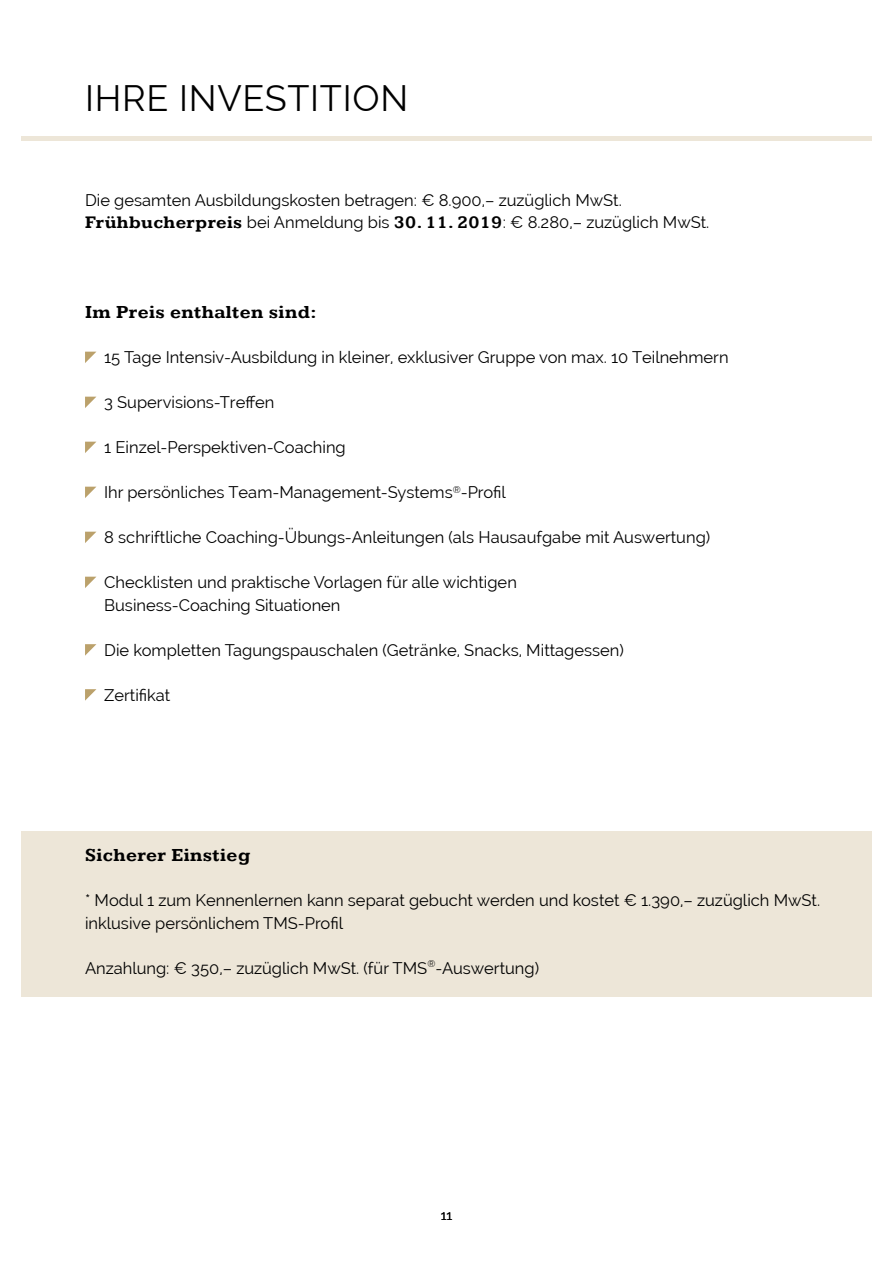
<style>
.page{position:relative;width:893px;height:1263px;background:#fff}
.page>*{position:absolute;margin:0;border:0;box-sizing:border-box;transform-origin:0 0}
.t1{font:36px "Raleway";letter-spacing:.02em;color:#000}
.t2{font:700 18.75px "Kameron";letter-spacing:.02em;color:#000}
.t3{font:16.5px/22.5px "Raleway";color:#000}
.t4{font:13.5px "Raleway";color:#000}
.s1{font-family:"Kameron";font-weight:700;font-size:18px}
.s2{color:#fff}
</style>
<div class="page">
<div style="left:21px;top:831px;width:851px;height:166px;background:#ede6d8"></div>
<svg style="left:85px;top:352px;width:11px;height:11px"></svg>
<svg style="left:85px;top:397px;width:11px;height:11px"></svg>
<svg style="left:85px;top:442px;width:11px;height:11px"></svg>
<svg style="left:85px;top:487px;width:11px;height:11px"></svg>
<svg style="left:85px;top:532px;width:11px;height:11px"></svg>
<svg style="left:85px;top:577px;width:11px;height:11px"></svg>
<svg style="left:85px;top:644px;width:11px;height:12px"></svg>
<svg style="left:85px;top:689px;width:11px;height:12px"></svg>
<hr style="left:21px;top:137px;width:851px;height:4px;background:#ede6d8">
<h1 class="t1" style="left:85px;top:77px;width:325px">IHRE INVESTITION</h1>
<p class="t3" style="left:85px;top:188px;width:626px">Die gesamten Ausbildungskosten betragen: € 8.900,– zuzüglich MwSt.<br><span class="s1">Frühbucherpreis</span> bei Anmeldung bis <span class="s1">30. 11. 2019</span>: € 8.280,– zuzüglich MwSt.</p>
<p class="t2" style="left:85px;top:301px;width:233px">Im Preis enthalten sind:</p>
<p class="t3" style="left:104px;top:346px;width:626px">15 Tage Intensiv-Ausbildung in kleiner, exklusiver Gruppe von max. 10 Teilnehmern</p>
<p class="t3" style="left:104px;top:391px;width:172px">3 Supervisions-Treffen</p>
<p class="t3" style="left:104px;top:436px;width:243px">1 Einzel-Perspektiven-Coaching</p>
<p class="t3" style="left:104px;top:481px;width:403px">Ihr persönliches Team-Management-Systems<sup>®</sup>-Profil</p>
<p class="t3" style="left:104px;top:526px;width:608px">8 schriftliche Coaching-Übungs-Anleitungen (als Hausaufgabe mit Auswertung)</p>
<p class="t3" style="left:104px;top:571px;width:414px">Checklisten und praktische Vorlagen für alle wichtigen</p>
<p class="t3" style="left:85px;top:593px;width:257px"><span class="s2">■</span> Business-Coaching Situationen</p>
<p class="t3" style="left:104px;top:638px;width:521px">Die kompletten Tagungspauschalen (Getränke, Snacks, Mittagessen)</p>
<p class="t3" style="left:104px;top:683px;width:68px">Zertifikat</p>
<p class="t2" style="left:85px;top:844px;width:167px">Sicherer Einstieg</p>
<p class="t3" style="left:85px;top:889px;width:737px">* Modul 1 zum Kennenlernen kann separat gebucht werden und kostet € 1.390,– zuzüglich MwSt. inklusive persönlichem TMS-Profil</p>
<p class="t3" style="left:85px;top:956px;width:456px">Anzahlung: € 350,– zuzüglich MwSt. (für TMS<sup>®</sup>-Auswertung)</p>
<p class="t4" style="left:441px;top:1208px;width:13px">11</p>
</div>
